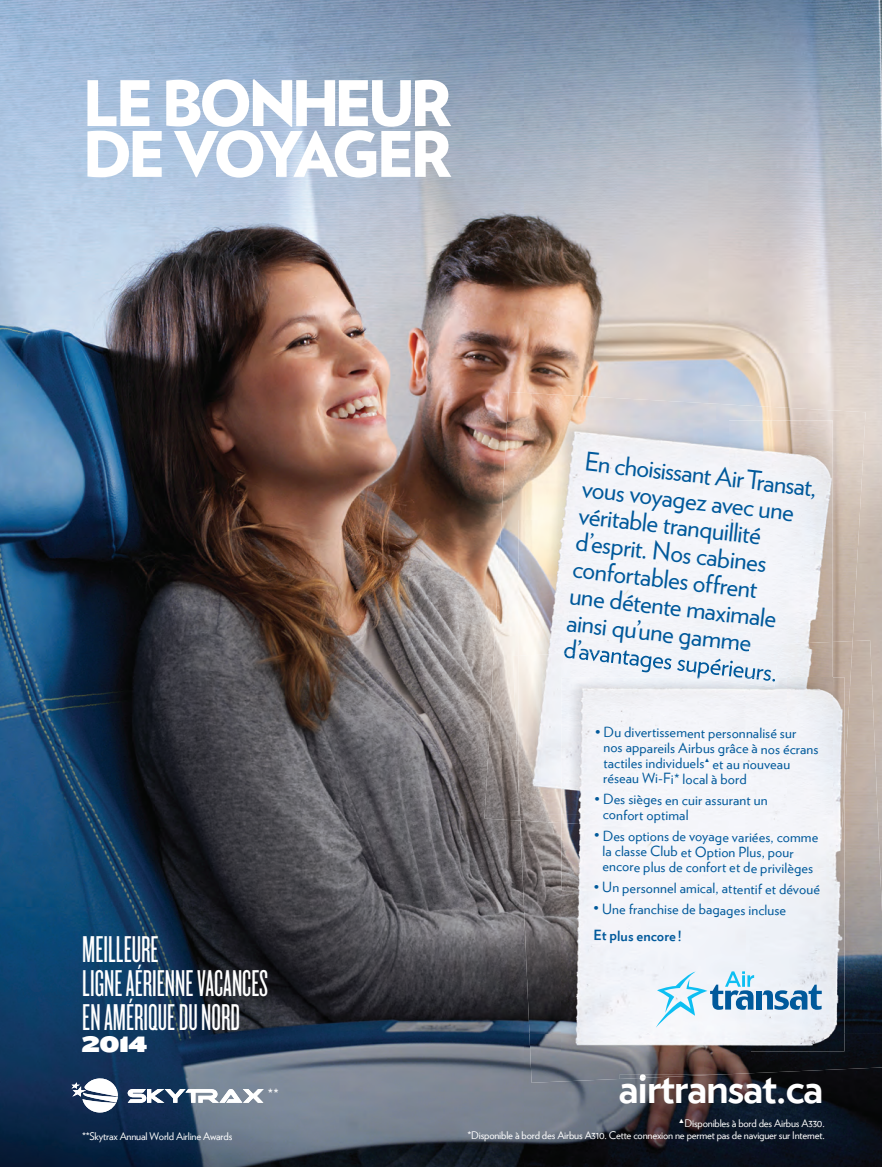
<style>
.page{position:relative;width:882px;height:1167px;background:#fff}
.page>*{position:absolute;margin:0;border:0;box-sizing:border-box;transform-origin:0 0}
.t1{font:900 62.55px/50.8px "Verlag";letter-spacing:-.08em;color:#fff}
.t2{font:700 44.25px "Verlag";letter-spacing:-.03em;color:#fff}
.t3{font:38.7px/33.9px "Knockout HTF26 Junior Flyweight";color:#fff}
.t4{font:25.5px/27px "Verlag";color:#00599b}
.t5{font:23.25px "Knockout HTF94 Ultmt Sumo";color:#fff}
.t6{font:14.1px/15.6px "Verlag";color:#00599b}
.t7{font:700 14.1px "Verlag";color:#00599b}
.t8{font:14.1px "Verlag";color:#fff}
.t9{font:10.5px/12px "Verlag";letter-spacing:-.02em;color:#fff;text-align:right}
.t10{font:5.25px "Arial";color:#00599b}
</style>
<div class="page">
<hr style="left:1px;top:1166px;width:877px;height:1px;background:#ed028c">
<img style="left:0;top:0;width:881px;height:1166px">
<img style="left:484px;top:392px;width:48px;height:428px">
<img style="left:818px;top:409px;width:47px;height:232px">
<img style="left:532px;top:393px;width:286px;height:27px">
<img style="left:518px;top:420px;width:209px;height:233px">
<img style="left:727px;top:420px;width:105px;height:221px">
<div style="left:566px;top:611px;width:186px;height:30px;background:#f3f4f9"></div>
<img style="left:564px;top:638px;width:97px;height:11px">
<img style="left:529px;top:1033px;width:352px;height:49px">
<img style="left:520px;top:822px;width:41px;height:211px">
<img style="left:844px;top:640px;width:37px;height:393px">
<img style="left:620px;top:1073px;width:107px;height:5px">
<img style="left:513px;top:655px;width:48px;height:167px">
<img style="left:832px;top:641px;width:20px;height:143px">
<img style="left:518px;top:653px;width:45px;height:161px">
<img style="left:570px;top:641px;width:262px;height:36px">
<img style="left:675px;top:645px;width:76px;height:4px">
<img style="left:563px;top:649px;width:214px;height:28px">
<img style="left:561px;top:838px;width:189px;height:213px">
<img style="left:750px;top:838px;width:94px;height:213px">
<img style="left:561px;top:785px;width:283px;height:53px">
<img style="left:832px;top:677px;width:12px;height:108px">
<img style="left:561px;top:677px;width:271px;height:137px">
<img style="left:688px;top:677px;width:87px;height:10px">
<div style="left:755px;top:990px;width:6px;height:19px;background:#00599b"></div>
<svg style="left:762px;top:984px;width:59px;height:25px"></svg>
<svg style="left:655px;top:971px;width:99px;height:56px"></svg>
<svg style="left:71px;top:1077px;width:192px;height:35px"></svg>
<h1 class="t1" style="left:82px;top:75px;width:371px">LE BONHEUR<br>DE VOYAGER</h1>
<h3 class="t3" style="left:82px;top:933px;width:187px">MEILLEURE<br>LIGNE AÉRIENNE VACANCES<br>EN AMÉRIQUE DU NORD</h3>
<h3 class="t5" style="left:82px;top:1030px;width:67px">2014</h3>
<p class="t9" style="left:82px;top:1128px;width:152px">**Skytrax Annual World Airline Awards</p>
<p class="t8" style="left:268px;top:1083px;width:12px">**</p>
<h3 class="t4" style="left:587px;top:445px;width:234px;rotate:7deg">En choisissant Air Transat, vous voyagez avec une véritable tranquillité d’esprit. Nos cabines confortables offrent<br>une détente maximale ainsi qu’une gamme</h3>
<p class="t6" style="left:604px;top:722px;width:216px;text-indent:-9px;rotate:1deg">• Du divertissement personnalisé sur nos appareils Airbus grâce à nos écrans tactiles individuels</p>
<p class="t10" style="left:704px;top:757px;width:7px">▲</p>
<p class="t6" style="left:603px;top:752px;width:188px;line-height:16px;text-indent:109px;rotate:1deg">et au nouveau réseau Wi-Fi* local à bord</p>
<p class="t6" style="left:603px;top:789px;width:166px;text-indent:-9px;rotate:1deg">• Des sièges en cuir assurant un confort optimal</p>
<p class="t6" style="left:603px;top:826px;width:217px;text-indent:-9px;rotate:1deg">• Des options de voyage variées, comme la classe Club et Option Plus, pour encore plus de confort et de privilèges</p>
<p class="t6" style="left:594px;top:877px;width:227px;rotate:1deg">• Un personnel amical, attentif et dévoué</p>
<p class="t6" style="left:594px;top:898px;width:194px;rotate:1deg">• Une franchise de bagages incluse</p>
<p class="t7" style="left:593px;top:923px;width:90px;rotate:1deg">Et plus encore !</p>
<h2 class="t2" style="left:618px;top:1051px;width:206px">airtransat.ca</h2>
<p class="t9" style="left:467px;top:1116px;width:358px"><sup>▲</sup>Disponibles à bord des Airbus A330.<br>*Disponible à bord des Airbus A310. Cette connexion ne permet pas de naviguer sur Internet.</p>
</div>
